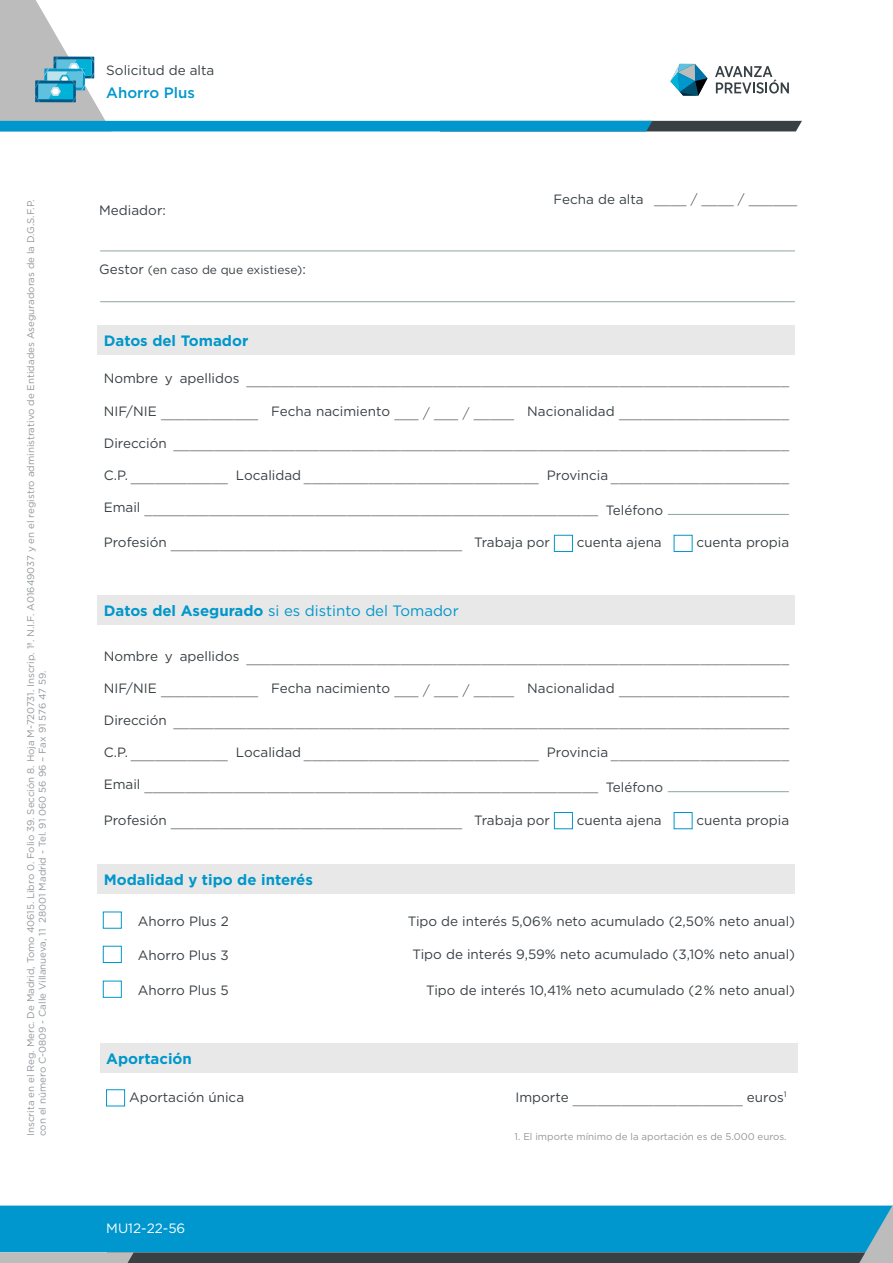
<style>
.page{position:relative;width:893px;height:1263px;background:#fff}
.page>*{position:absolute;margin:0;border:0;box-sizing:border-box;transform-origin:0 0}
.t1{font:700 15px "Gotham";color:#0097ca}
.t2{font:15px "Gotham";color:#0097ca}
.t3{font:500 15px "Gotham";color:#0097cc}
.t4{font:300 13.5px "Gotham";color:#384044}
.t5{font:13.5px "Gotham";color:#384044}
.t6{font:13.5px "Gotham";color:#fff}
.t7{font:12px "Gotham";color:#384044}
.t8{font:9.75px/11.7px "Gotham";color:#92979b}
.s1{font-size:13.5px}
.s2{font-weight:400}
.s3{font-weight:700}
</style>
<div class="page">
<svg style="left:0;top:1205px;width:893px;height:58px;background:#148db9"></svg>
<svg style="left:0;top:0;width:802px;height:131px"></svg>
<hr style="left:100px;top:251px;width:695px;height:1px;background:#8aa7a1">
<hr style="left:100px;top:301px;width:695px;height:1px;background:#8aa7a1">
<div style="left:98px;top:325px;width:697px;height:30px;background:#e9e8e8"></div>
<div style="left:554px;top:535px;width:19px;height:17px;border:1px solid #0097ca"></div>
<div style="left:674px;top:535px;width:18px;height:17px;border:1px solid #0097ca"></div>
<hr style="left:668px;top:514px;width:121px;height:1px;background:#8aa7a1">
<div style="left:98px;top:595px;width:697px;height:30px;background:#e9e8e8"></div>
<div style="left:554px;top:812px;width:19px;height:17px;border:1px solid #0097ca"></div>
<div style="left:674px;top:812px;width:18px;height:17px;border:1px solid #0097ca"></div>
<hr style="left:668px;top:791px;width:121px;height:1px;background:#8aa7a1">
<div style="left:98px;top:864px;width:697px;height:30px;background:#e9e8e8"></div>
<div style="left:103px;top:911px;width:19px;height:18px;border:1px solid #0097ca"></div>
<div style="left:103px;top:946px;width:19px;height:17px;border:1px solid #0097ca"></div>
<div style="left:103px;top:981px;width:19px;height:17px;border:1px solid #0097ca"></div>
<div style="left:100px;top:1043px;width:697px;height:29px;background:#e9e8e8"></div>
<div style="left:106px;top:1089px;width:19px;height:17px;border:1px solid #0097ca"></div>
<p class="t8" style="left:25px;top:1136px;width:938px;rotate:-90deg">Inscrita en el Reg. Merc. De Madrid, Tomo 40615. Libro 0. Folio 39. Sección 8. Hoja M-720731. Inscrip. 1ª. N.I.F. A01649037 y en el registro administrativo de Entidades Aseguradoras de la D.G.S.F.P. con el número C-0809 - Calle Villanueva, 11 28001 Madrid - Tel. 91 060 56 96 – Fax 91 576 47 59.</p>
<p class="t5" style="left:106px;top:61px;width:110px">Solicitud de alta</p>
<p class="t3" style="left:106px;top:83px;width:90px">Ahorro Plus</p>
<p class="t5" style="left:99px;top:201px;width:68px">Mediador:</p>
<p class="t7" style="left:99px;top:262px;width:208px"><span class="s1">Gestor</span> (en caso de que existiese)<span class="s1">:</span></p>
<p class="t4" style="left:554px;top:191px;width:245px"><span class="s2">Fecha de alta</span> ____ / ____ / ______</p>
<p class="t1" style="left:104px;top:331px;width:146px">Datos del Tomador</p>
<p class="t4" style="left:104px;top:372px;width:687px"><span class="s2">Nombre y apellidos</span> ___________________________________________________________________</p>
<p class="t4" style="left:104px;top:404px;width:687px"><span class="s2">NIF/NIE</span> ____________ <span class="s2">Fecha nacimiento</span> ___ / ___ / _____ <span class="s2">Nacionalidad</span> _____________________</p>
<p class="t4" style="left:104px;top:436px;width:687px"><span class="s2">Dirección</span> ____________________________________________________________________________</p>
<p class="t4" style="left:104px;top:469px;width:687px"><span class="s2">C.P.</span> ____________ <span class="s2">Localidad</span> _____________________________ <span class="s2">Provincia</span> ______________________</p>
<p class="t4" style="left:104px;top:500px;width:496px"><span class="s2">Email</span> ________________________________________________________</p>
<p class="t4" style="left:104px;top:536px;width:448px"><span class="s2">Profesión</span> ____________________________________ <span class="s2">Trabaja por</span></p>
<p class="t5" style="left:577px;top:534px;width:87px">cuenta ajena</p>
<p class="t5" style="left:696px;top:534px;width:94px">cuenta propia</p>
<p class="t5" style="left:606px;top:501px;width:59px">Teléfono</p>
<p class="t2" style="left:104px;top:601px;width:356px"><span class="s3">Datos del Asegurado</span> si es distinto del Tomador</p>
<p class="t4" style="left:104px;top:649px;width:687px"><span class="s2">Nombre y apellidos</span> ___________________________________________________________________</p>
<p class="t4" style="left:104px;top:681px;width:687px"><span class="s2">NIF/NIE</span> ____________ <span class="s2">Fecha nacimiento</span> ___ / ___ / _____ <span class="s2">Nacionalidad</span> _____________________</p>
<p class="t4" style="left:104px;top:713px;width:687px"><span class="s2">Dirección</span> ____________________________________________________________________________</p>
<p class="t4" style="left:104px;top:746px;width:687px"><span class="s2">C.P.</span> ____________ <span class="s2">Localidad</span> _____________________________ <span class="s2">Provincia</span> ______________________</p>
<p class="t4" style="left:104px;top:778px;width:496px"><span class="s2">Email</span> ________________________________________________________</p>
<p class="t4" style="left:104px;top:813px;width:448px"><span class="s2">Profesión</span> ____________________________________ <span class="s2">Trabaja por</span></p>
<p class="t5" style="left:577px;top:811px;width:87px">cuenta ajena</p>
<p class="t5" style="left:696px;top:811px;width:94px">cuenta propia</p>
<p class="t5" style="left:606px;top:778px;width:59px">Teléfono</p>
<p class="t1" style="left:104px;top:870px;width:211px">Modalidad y tipo de interés</p>
<p class="t5" style="left:138px;top:912px;width:92px">Ahorro Plus 2</p>
<p class="t5" style="left:408px;top:912px;width:389px">Tipo de interés 5,06% neto acumulado (2,50% neto anual)</p>
<p class="t5" style="left:138px;top:946px;width:92px">Ahorro Plus 3</p>
<p class="t5" style="left:138px;top:981px;width:92px">Ahorro Plus 5</p>
<p class="t5" style="left:412px;top:945px;width:384px">Tipo de interés 9,59% neto acumulado (3,10% neto anual)</p>
<p class="t5" style="left:426px;top:981px;width:371px">Tipo de interés 10,41% neto acumulado (2% neto anual)</p>
<p class="t1" style="left:106px;top:1048px;width:87px">Aportación</p>
<p class="t5" style="left:129px;top:1088px;width:117px">Aportación única</p>
<p class="t4" style="left:516px;top:1090px;width:273px"><span class="s2">Importe</span> _____________________ <span class="s2">euros</span><sup>1</sup></p>
<p class="t8" style="left:515px;top:1130px;width:274px">1. El importe mínimo de la aportación es de 5.000 euros.</p>
<p class="t6" style="left:106px;top:1219px;width:81px">MU12-22-56</p>
</div>
